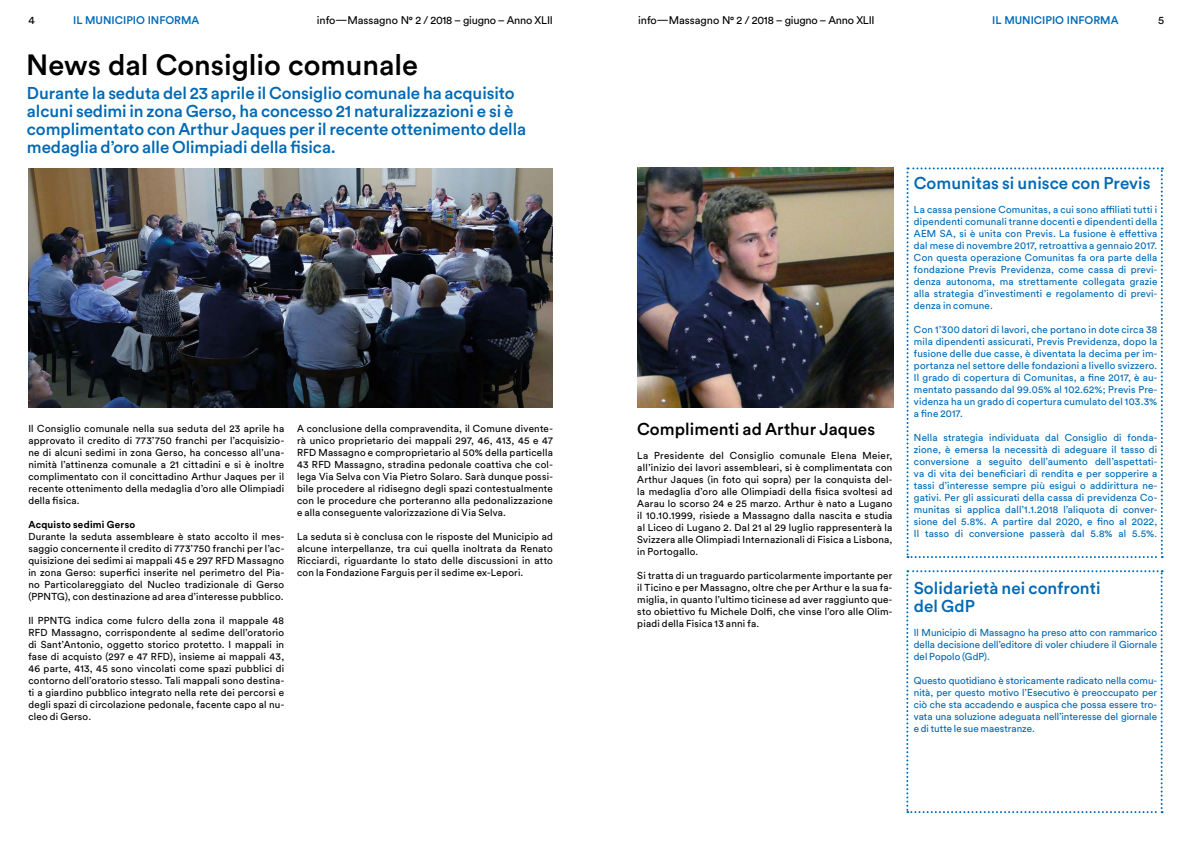
<style>
.page{position:relative;width:1191px;height:842px;background:#fff}
.page>*{position:absolute;margin:0;border:0;box-sizing:border-box;transform-origin:0 0}
.t1{font:500 29px "Circular Std";color:#000}
.t2{font:500 17px/18px "Circular Std";letter-spacing:-.005em;color:#0069b4}
.t3{font:500 17px "Circular Std";letter-spacing:.005em;color:#000}
.t4{font:11px "Circular Std";letter-spacing:-.02em;color:#000}
.t5{font:500 11px "Circular Std";color:#0069b4}
.t6{font:10px/12px "Circular Std";letter-spacing:.035em;color:#000;text-align:justify}
.t7{font:10px/12px "Circular Std";color:#0069b4;text-align:justify}
.t8{font:700 10px "Circular Std";color:#000}
</style>
<div class="page">
<img style="left:28px;top:168px;width:525px;height:240px">
<img style="left:637px;top:168px;width:256px;height:240px">
<svg style="left:906px;top:570px;width:256px;height:243px"></svg>
<svg style="left:906px;top:167px;width:256px;height:391px"></svg>
<p class="t4" style="left:28px;top:14px;width:8px">4</p>
<p class="t5" style="left:73px;top:13px;width:128px">IL MUNICIPIO INFORMA</p>
<p class="t4" style="left:317px;top:14px;width:238px">info—Massagno N° 2 / 2018 – giugno – Anno XLII</p>
<h1 class="t1" style="left:26px;top:47px;width:393px">News dal Consiglio comunale</h1>
<p class="t4" style="left:638px;top:13px;width:238px">info—Massagno N° 2 / 2018 – giugno – Anno XLII</p>
<p class="t5" style="left:992px;top:13px;width:128px">IL MUNICIPIO INFORMA</p>
<p class="t4" style="left:1158px;top:13px;width:8px">5</p>
<p class="t2" style="left:27px;top:84px;width:501px">Durante la seduta del 23 aprile il Consiglio comunale ha acquisito alcuni sedimi in zona Gerso, ha concesso 21 naturalizzazioni e si è complimentato con Arthur Jaques per il recente ottenimento della medaglia d’oro alle Olimpiadi della fisica.</p>
<p class="t6" style="left:28px;top:422px;width:258px">Il Consiglio comunale nella sua seduta del 23 aprile ha approvato il credito di 773’750 franchi per l’acquisizio&shy;ne di alcuni sedimi in zona Gerso, ha concesso all’una&shy;nimità l’attinenza comunale a 21 cittadini e si è inoltre complimentato con il concittadino Arthur Jaques per il recente ottenimento della medaglia d’oro alle Olimpiadi della fisica.</p>
<p class="t8" style="left:28px;top:518px;width:109px">Acquisto sedimi Gerso</p>
<p class="t6" style="left:28px;top:530px;width:258px">Durante la seduta assembleare è stato accolto il mes&shy;saggio concernente il credito di 773’750 franchi per l’ac&shy;quisizione dei sedimi ai mappali 45 e 297 RFD Massagno in zona Gerso: superfici inserite nel perimetro del Pia&shy;no Particolareggiato del Nucleo tradizionale di Gerso (PPNTG), con destinazione ad area d’interesse pubblico.</p>
<p class="t6" style="left:28px;top:614px;width:258px">Il PPNTG indica come fulcro della zona il mappale 48<br>RFD Massagno, corrispondente al sedime dell’oratorio di Sant’Antonio, oggetto storico protetto. I mappali in fase di acquisto (297 e 47 RFD), insieme ai mappali 43, 46 parte, 413, 45 sono vincolati come spazi pubblici di contorno dell’oratorio stesso. Tali mappali sono destina&shy;ti a giardino pubblico integrato nella rete dei percorsi e degli spazi di circolazione pedonale, facente capo al nu&shy;cleo di Gerso.</p>
<p class="t6" style="left:297px;top:422px;width:258px">A conclusione della compravendita, il Comune divente&shy;rà unico proprietario dei mappali 297, 46, 413, 45 e 47<br>RFD Massagno e comproprietario al 50% della particella 43 RFD Massagno, stradina pedonale coattiva che col&shy;lega Via Selva con Via Pietro Solaro. Sarà dunque possi&shy;bile procedere al ridisegno degli spazi contestualmente con le procedure che porteranno alla pedonalizzazione e alla conseguente valorizzazione di Via Selva.</p>
<p class="t6" style="left:297px;top:530px;width:258px">La seduta si è conclusa con le risposte del Municipio ad alcune interpellanze, tra cui quella inoltrata da Renato Ricciardi, riguardante lo stato delle discussioni in atto con la Fondazione Farguis per il sedime ex-Lepori.</p>
<h2 class="t2" style="left:914px;top:174px;width:238px">Comunitas si unisce con Previs</h2>
<p class="t7" style="left:914px;top:203px;width:245px">La cassa pensione Comunitas, a cui sono affiliati tutti i dipendenti comunali tranne docenti e dipendenti della AEM SA, si è unita con Previs. La fusione è effettiva dal mese di novembre 2017, retroattiva a gennaio 2017.<br>Con questa operazione Comunitas fa ora parte della fondazione Previs Previdenza, come cassa di previ&shy;denza autonoma, ma strettamente collegata grazie alla strategia d’investimenti e regolamento di previ&shy;denza in comune.</p>
<p class="t7" style="left:914px;top:323px;width:245px">Con 1’300 datori di lavori, che portano in dote circa 38 mila dipendenti assicurati, Previs Previdenza, dopo la fusione delle due casse, è diventata la decima per im&shy;portanza nel settore delle fondazioni a livello svizzero.<br>Il grado di copertura di Comunitas, a fine 2017, è au&shy;mentato passando dal 99.05% al 102.62%; Previs Pre&shy;videnza ha un grado di copertura cumulato del 103.3% a fine 2017.</p>
<p class="t7" style="left:914px;top:431px;width:245px">Nella strategia individuata dal Consiglio di fonda&shy;zione, è emersa la necessità di adeguare il tasso di conversione a seguito dell’aumento dell’aspettati&shy;va di vita dei beneficiari di rendita e per sopperire a tassi d’interesse sempre più esigui o addirittura ne&shy;gativi. Per gli assicurati della cassa di previdenza Co&shy;munitas si applica dall’1.1.2018 l’aliquota di conver&shy;sione del 5.8%. A partire dal 2020, e fino al 2022, Il tasso di conversione passerà dal 5.8% al 5.5%.</p>
<h2 class="t3" style="left:637px;top:418px;width:239px">Complimenti ad Arthur Jaques</h2>
<p class="t6" style="left:637px;top:449px;width:257px">La Presidente del Consiglio comunale Elena Meier, all’inizio dei lavori assembleari, si è complimentata con Arthur Jaques (in foto qui sopra) per la conquista del&shy;la medaglia d’oro alle Olimpiadi della fisica svoltesi ad Aarau lo scorso 24 e 25 marzo. Arthur è nato a Lugano il 10.10.1999, risiede a Massagno dalla nascita e studia al Liceo di Lugano 2. Dal 21 al 29 luglio rappresenterà la Svizzera alle Olimpiadi Internazionali di Fisica a Lisbona, in Portogallo.</p>
<p class="t6" style="left:637px;top:569px;width:257px">Si tratta di un traguardo particolarmente importante per il Ticino e per Massagno, oltre che per Arthur e la sua fa&shy;miglia, in quanto l’ultimo ticinese ad aver raggiunto que&shy;sto obiettivo fu Michele Dolfi, che vinse l’oro alle Olim&shy;piadi della Fisica 13 anni fa.</p>
<h2 class="t2" style="left:913px;top:579px;width:188px">Solidarietà nei confronti del GdP</h2>
<p class="t7" style="left:913px;top:626px;width:245px">Il Municipio di Massagno ha preso atto con rammarico della decisione dell’editore di voler chiudere il Giornale del Popolo (GdP).</p>
<p class="t7" style="left:913px;top:674px;width:245px">Questo quotidiano è storicamente radicato nella comu&shy;nità, per questo motivo l’Esecutivo è preoccupato per ciò che sta accadendo e auspica che possa essere tro&shy;vata una soluzione adeguata nell’interesse del giornale e di tutte le sue maestranze.</p>
</div>
